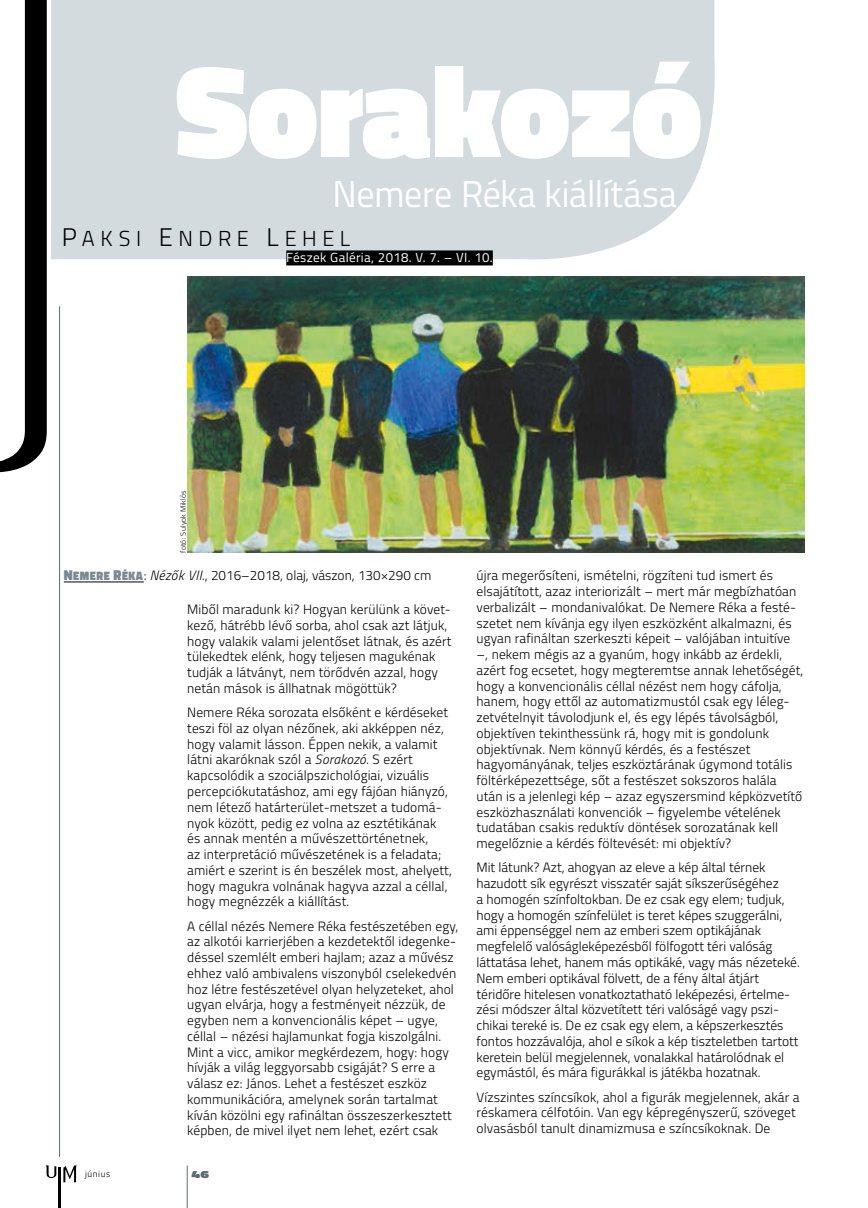
<style>
.page{position:relative;width:868px;height:1208px;background:#fff}
.page>*{position:absolute;margin:0;border:0;box-sizing:border-box;transform-origin:0 0}
.t1{font:900 132px "Titillium";letter-spacing:-.01em;color:#fff;scale:.96 1}
.t2{font:37.5px "Titillium";letter-spacing:-.005em;color:#fff;scale:.96 1}
.t3{font:21.6px "Titillium Light SC850";letter-spacing:.255em;color:#000}
.t4{font:300 13.5px/15.8px "Titillium";letter-spacing:.01em;color:#000}
.t5{font:13.2px "Titillium";letter-spacing:.025em;color:#fff}
.t6{font:900 10.5px "Titillium";color:#5c6b72;scale:1.5 1}
.t7{font:300 9px "Titillium";letter-spacing:.065em;color:#000}
.t8{font:300 7.5px "Titillium";letter-spacing:.025em;color:#000}
.s1{font-size:25.5px}
.s2{font-family:"Titillium Black SC850";font-weight:400;font-size:14.55px;color:#7b8a92}
.s3{font-family:"Titillium Black SC850";font-weight:400;font-size:12.45px;color:#7b8a92}
.s4{font-style:italic}
</style>
<div class="page">
<hr style="left:59px;top:306px;width:1px;height:851px;background:#5c6b72">
<svg style="left:0;top:0;width:47px;height:472px"></svg>
<svg style="left:46px;top:1165px;width:10px;height:13px"></svg>
<hr style="left:59px;top:1167px;width:2px;height:41px;background:#000">
<svg style="left:63px;top:1165px;width:14px;height:17px"></svg>
<hr style="left:187px;top:1165px;width:1px;height:43px;background:#5c6b72">
<hr style="left:64px;top:581px;width:80px;height:1px;background:#000">
<div style="left:51px;top:0;width:664px;height:265px;background:#d4dbdf"></div>
<div style="left:286px;top:250px;width:206px;height:15px;background:#000"></div>
<img style="left:187px;top:276px;width:617px;height:277px">
<h1 class="t1" style="left:175px;top:14px;width:551px">Sorakozó</h1>
<h2 class="t2" style="left:332px;top:166px;width:360px">Nemere Réka kiállítása</h2>
<h3 class="t3" style="left:62px;top:222px;width:290px"><span class="s1">P</span>AKSI <span class="s1">E</span>ND RE <span class="s1">L</span>EHEL</h3>
<p class="t5" style="left:286px;top:248px;width:208px">Fészek Galéria, 2018. V. 7. – VI. 10.</p>
<p class="t8" style="left:178px;top:553px;width:64px;rotate:-90deg">fotó: Sulyok Miklós</p>
<p class="t4" style="left:64px;top:567px;width:369px"><span class="s2">N</span><span class="s3">EMERE</span> <span class="s2">R</span><span class="s3">ÉKA</span>: <span class="s4">Nézők VII.</span>, 2016–2018, olaj, vászon, 130×290 cm</p>
<p class="t4" style="left:187px;top:601px;width:266px">Miből maradunk ki? Hogyan kerülünk a követ&shy;kező, hátrébb lévő sorba, ahol csak azt látjuk, hogy valakik valami jelentőset látnak, és azért tülekedtek elénk, hogy teljesen magukénak tudják a látványt, nem törődvén azzal, hogy netán mások is állhatnak mögöttük?</p>
<p class="t4" style="left:187px;top:704px;width:266px">Nemere Réka sorozata elsőként e kérdéseket teszi föl az olyan nézőnek, aki akképpen néz, hogy valamit lásson. Éppen nekik, a valamit látni akaróknak szól a <span class="s4">Sorakozó</span>. S ezért kapcsolódik a szociálpszichológiai, vizuális percepciókutatáshoz, ami egy fájóan hiányzó, nem létező határterület-metszet a tudomá&shy;nyok között, pedig ez volna az esztétikának és annak mentén a művészettörténetnek,<br>az interpretáció művészetének is a feladata; amiért e szerint is én beszélek most, ahelyett, hogy magukra volnának hagyva azzal a céllal, hogy megnézzék a kiállítást.</p>
<p class="t4" style="left:187px;top:917px;width:272px">A céllal nézés Nemere Réka festészetében egy, az alkotói karrierjében a kezdetektől idegenke&shy;déssel szemlélt emberi hajlam; azaz a művész ehhez való ambivalens viszonyból cselekedvén hoz létre festészetével olyan helyzeteket, ahol ugyan elvárja, hogy a festményeit nézzük, de egyben nem a konvencionális képet – ugye, céllal – nézési hajlamunkat fogja kiszolgálni.<br>Mint a vicc, amikor megkérdezem, hogy: hogy hívják a világ leggyorsabb csigáját? S erre a válasz ez: János. Lehet a festészet eszköz kommunikációra, amelynek során tartalmat kíván közölni egy rafináltan összeszerkesztett képben, de mivel ilyet nem lehet, ezért csak</p>
<p class="t7" style="left:85px;top:1167px;width:27px">június</p>
<p class="t6" style="left:191px;top:1166px;width:13px">46</p>
<p class="t4" style="left:476px;top:567px;width:328px">újra megerősíteni, ismételni, rögzíteni tud ismert és elsajátított, azaz interiorizált – mert már megbízhatóan verbalizált – mondanivalókat. De Nemere Réka a festé&shy;szetet nem kívánja egy ilyen eszközként alkalmazni, és ugyan rafináltan szerkeszti képeit – valójában intuitíve –, nekem mégis az a gyanúm, hogy inkább az érdekli, azért fog ecsetet, hogy megteremtse annak lehetőségét, hogy a konvencionális céllal nézést nem hogy cáfolja, hanem, hogy ettől az automatizmustól csak egy léleg&shy;zetvételnyit távolodjunk el, és egy lépés távolságból, objektíven tekinthessünk rá, hogy mit is gondolunk objektívnak. Nem könnyű kérdés, és a festészet hagyományának, teljes eszköztárának úgymond totális föltérképezettsége, sőt a festészet sokszoros halála után is a jelenlegi kép – azaz egyszersmind képközvetítő eszközhasználati konvenciók – figyelembe vételének tudatában csakis reduktív döntések sorozatának kell megelőznie a kérdés föltevését: mi objektív?</p>
<p class="t4" style="left:476px;top:859px;width:325px">Mit látunk? Azt, ahogyan az eleve a kép által térnek hazudott sík egyrészt visszatér saját síkszerűségéhez<br>a homogén színfoltokban. De ez csak egy elem; tudjuk, hogy a homogén színfelület is teret képes szuggerálni, ami éppenséggel nem az emberi szem optikájának megfelelő valóságleképezésből fölfogott téri valóság láttatása lehet, hanem más optikáké, vagy más nézeteké.<br>Nem emberi optikával fölvett, de a fény által átjárt téridőre hitelesen vonatkoztatható leképezési, értelme&shy;zési módszer által közvetített téri valóságé vagy pszi&shy;chikai tereké is. De ez csak egy elem, a képszerkesztés fontos hozzávalója, ahol e síkok a kép tiszteletben tartott keretein belül megjelennek, vonalakkal határolódnak el egymástól, és mára figurákkal is játékba hozatnak.</p>
<p class="t4" style="left:476px;top:1088px;width:324px">Vízszintes színcsíkok, ahol a figurák megjelennek, akár a réskamera célfotóin. Van egy képregényszerű, szöveget olvasásból tanult dinamizmusa e színcsíkoknak. De</p>
</div>
